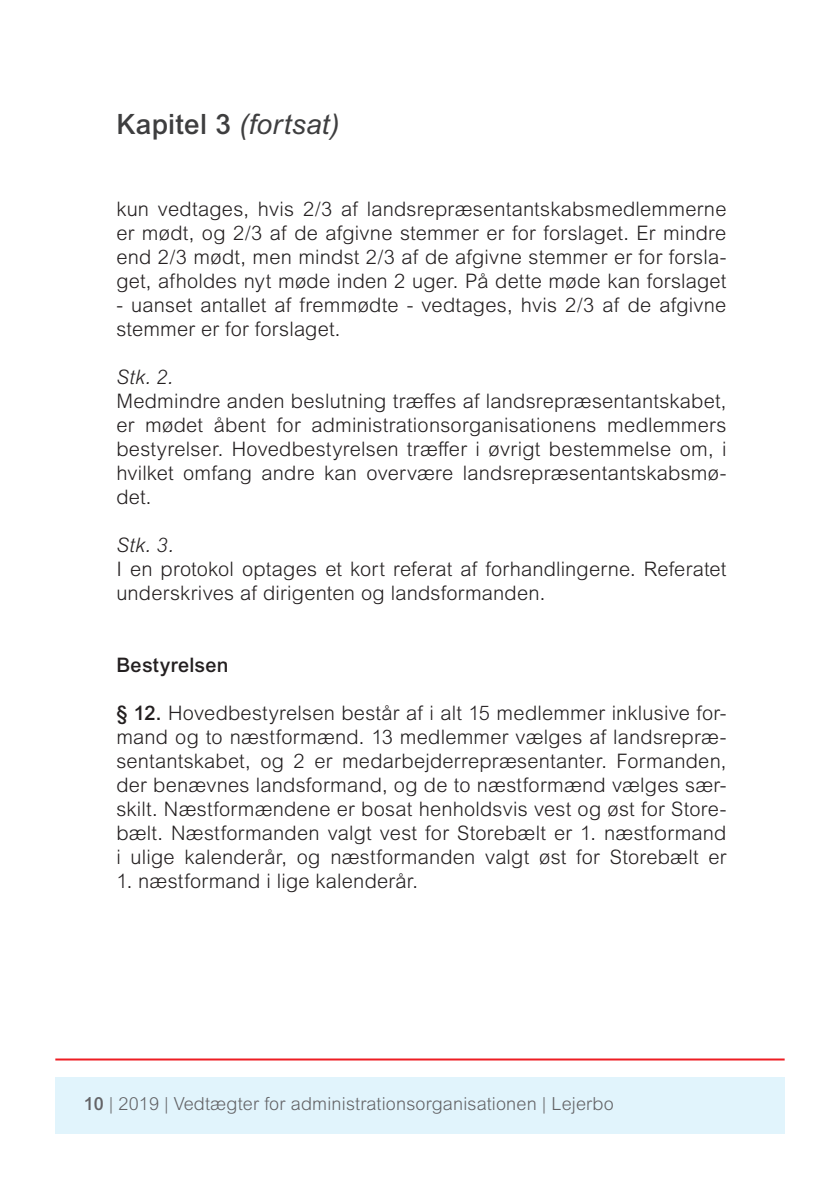
<style>
.page{position:relative;width:840px;height:1191px;background:#fff}
.page>*{position:absolute;margin:0;border:0;box-sizing:border-box;transform-origin:0 0}
.t1{font:italic 28px "Arial MT Pro";letter-spacing:.01em;color:#3e3e3f}
.rubrik_2{font:300 20px/24px "Arial MT Pro";letter-spacing:.01em;color:#231f20;text-align:justify}
.rubrik_2-2{font:italic 300 20px "Arial MT Pro";letter-spacing:.02em;color:#231f20}
.rubrik_2-3{font:500 20px "Arial MT Pro";letter-spacing:.015em;color:#231f20}
.t2{font:300 18px "Arial MT Pro";letter-spacing:.01em;color:#636366}
.s1{font-weight:500;font-style:normal}
.s2{font-weight:500}
</style>
<div class="page">
<div style="left:55px;top:1077px;width:729px;height:57px;background:#e1f4fc"></div>
<hr style="left:55px;top:1058px;width:729px;height:2px;background:#ee1d23">
<p class="t1" style="left:116px;top:108px;width:224px"><span class="s1">Kapitel 3</span> (fortsat)</p>
<p class="rubrik_2" style="left:116px;top:197px;width:611px">kun vedtages, hvis 2/3 af landsrepræsentantskabsmedlemmerne er mødt, og 2/3 af de afgivne stemmer er for forslaget. Er mindre end 2/3 mødt, men mindst 2/3 af de afgivne stemmer er for forsla&shy;get, afholdes nyt møde inden 2 uger. På dette møde kan forslaget</p>
<p class="rubrik_2" style="left:116px;top:293px;width:611px">- uanset antallet af fremmødte - vedtages, hvis 2/3 af de afgivne stemmer er for forslaget.</p>
<p class="rubrik_2-2" style="left:116px;top:365px;width:58px">Stk. 2.</p>
<p class="rubrik_2" style="left:116px;top:389px;width:611px">Medmindre anden beslutning træffes af landsrepræsentantskabet, er mødet åbent for administrationsorganisationens medlemmers bestyrelser. Hovedbestyrelsen træffer i øvrigt bestemmelse om, i hvilket omfang andre kan overvære landsrepræsentantskabsmø&shy;det.</p>
<p class="rubrik_2-2" style="left:116px;top:533px;width:58px">Stk. 3.</p>
<p class="rubrik_2" style="left:116px;top:557px;width:611px">I en protokol optages et kort referat af forhandlingerne. Referatet underskrives af dirigenten og landsformanden.</p>
<p class="rubrik_2-3" style="left:116px;top:653px;width:114px">Bestyrelsen</p>
<p class="rubrik_2" style="left:116px;top:701px;width:611px"><span class="s2">§ 12.</span> Hovedbestyrelsen består af i alt 15 medlemmer inklusive for&shy;mand og to næstformænd. 13 medlemmer vælges af landsrepræ&shy;sentantskabet, og 2 er medarbejderrepræsentanter. Formanden, der benævnes landsformand, og de to næstformænd vælges sær&shy;skilt. Næstformændene er bosat henholdsvis vest og øst for Store&shy;bælt. Næstformanden valgt vest for Storebælt er 1. næstformand i ulige kalenderår, og næstformanden valgt øst for Storebælt er</p>
<p class="rubrik_2" style="left:116px;top:869px;width:303px">1. næstformand i lige kalenderår.</p>
<p class="t2" style="left:84px;top:1092px;width:531px"><span class="s2">10</span> | 2019 | Vedtægter for administrationsorganisationen | Lejerbo</p>
</div>
